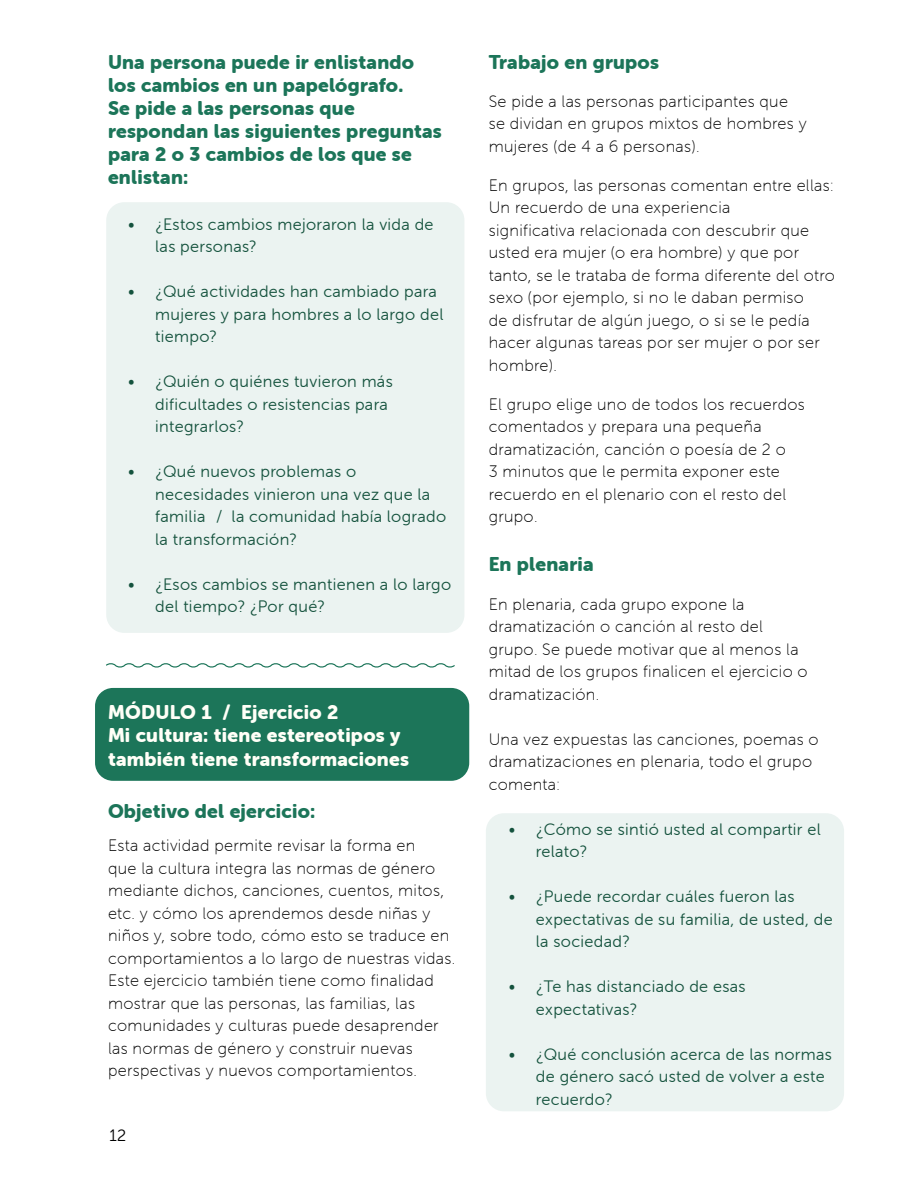
<style>
.page{position:relative;width:918px;height:1188px;background:#fff}
.page>*{position:absolute;margin:0;border:0;box-sizing:border-box;transform-origin:0 0}
.t1{font:19.5px/23.1px "Museo Sans Rounded 900";letter-spacing:.015em;color:#1c7559}
.t2{font:19.5px/23.1px "Museo Sans Rounded 900";letter-spacing:.015em;color:#fffff7}
.t3{font:16.5px/22.5px "Museo Sans Rounded 100";letter-spacing:.02em;color:#000}
.t4{font:16.5px/22.5px "Museo Sans Rounded 300";letter-spacing:.02em;color:#14523d}
.t5{font:16.5px "Museo Sans Rounded 300";color:#000}
</style>
<div class="page">
<div style="left:486px;top:813px;width:358px;height:298px;background:#ebf3f1;border-radius:18px"></div>
<div style="left:95px;top:688px;width:374px;height:93px;background:#1c7559;border-radius:18px"></div>
<div style="left:106px;top:202px;width:358px;height:431px;background:#ebf3f1;border-radius:18px"></div>
<svg style="left:106px;top:663px;width:349px;height:5px"></svg>
<p class="t1" style="left:108px;top:50px;width:308px">Una persona puede ir enlistando</p>
<p class="t1" style="left:108px;top:73px;width:297px">los cambios en un papelógrafo.</p>
<p class="t1" style="left:108px;top:97px;width:335px">Se pide a las personas que respondan las siguientes preguntas para 2 o 3 cambios de los que se</p>
<p class="t1" style="left:108px;top:166px;width:82px">enlistan:</p>
<p class="t4" style="left:155px;top:213px;width:280px;text-indent:-27px">• ¿Estos cambios mejoraron la vida de las personas?</p>
<p class="t4" style="left:155px;top:280px;width:290px;text-indent:-27px">• ¿Qué actividades han cambiado para mujeres y para hombres a lo largo del tiempo?</p>
<p class="t4" style="left:155px;top:370px;width:239px;text-indent:-27px">• ¿Quién o quiénes tuvieron más dificultades o resistencias para integrarlos?</p>
<p class="t4" style="left:155px;top:460px;width:292px;text-indent:-27px">• ¿Qué nuevos problemas o necesidades vinieron una vez que la familia / la comunidad había logrado la transformación?</p>
<p class="t4" style="left:155px;top:573px;width:297px;text-indent:-27px">• ¿Esos cambios se mantienen a lo largo del tiempo? ¿Por qué?</p>
<p class="t2" style="left:108px;top:701px;width:232px">MÓDULO 1 / Ejercicio 2</p>
<p class="t2" style="left:108px;top:724px;width:303px">Mi cultura: tiene estereotipos y también tiene transformaciones</p>
<p class="t1" style="left:108px;top:799px;width:209px">Objetivo del ejercicio:</p>
<p class="t3" style="left:108px;top:835px;width:349px">Esta actividad permite revisar la forma en<br>que la cultura integra las normas de género mediante dichos, canciones, cuentos, mitos, etc. y cómo los aprendemos desde niñas y niños y, sobre todo, cómo esto se traduce en comportamientos a lo largo de nuestras vidas.<br>Este ejercicio también tiene como finalidad mostrar que las personas, las familias, las comunidades y culturas puede desaprender las normas de género y construir nuevas perspectivas y nuevos comportamientos.</p>
<p class="t5" style="left:109px;top:1127px;width:18px">12</p>
<p class="t1" style="left:489px;top:50px;width:172px">Trabajo en grupos</p>
<p class="t3" style="left:489px;top:90px;width:319px">Se pide a las personas participantes que se dividan en grupos mixtos de hombres y mujeres (de 4 a 6 personas).</p>
<p class="t3" style="left:489px;top:174px;width:346px">En grupos, las personas comentan entre ellas:<br>Un recuerdo de una experiencia</p>
<p class="t3" style="left:489px;top:219px;width:322px">significativa relacionada con descubrir que usted era mujer (o era hombre) y que por</p>
<p class="t3" style="left:489px;top:264px;width:348px">tanto, se le trataba de forma diferente del otro sexo (por ejemplo, si no le daban permiso</p>
<p class="t3" style="left:489px;top:309px;width:333px">de disfrutar de algún juego, o si se le pedía hacer algunas tareas por ser mujer o por ser</p>
<p class="t3" style="left:489px;top:354px;width:70px">hombre).</p>
<p class="t3" style="left:489px;top:393px;width:318px">El grupo elige uno de todos los recuerdos comentados y prepara una pequeña dramatización, canción o poesía de 2 o<br>3 minutos que le permita exponer este recuerdo en el plenario con el resto del grupo.</p>
<p class="t1" style="left:489px;top:553px;width:106px">En plenaria</p>
<p class="t3" style="left:489px;top:593px;width:276px">En plenaria, cada grupo expone la dramatización o canción al resto del</p>
<p class="t3" style="left:489px;top:638px;width:321px">grupo. Se puede motivar que al menos la mitad de los grupos finalicen el ejercicio o</p>
<p class="t3" style="left:489px;top:683px;width:112px">dramatización.</p>
<p class="t3" style="left:489px;top:728px;width:331px">Una vez expuestas las canciones, poemas o dramatizaciones en plenaria, todo el grupo</p>
<p class="t3" style="left:489px;top:773px;width:73px">comenta:</p>
<p class="t4" style="left:536px;top:818px;width:286px;text-indent:-27px">• ¿Cómo se sintió usted al compartir el relato?</p>
<p class="t4" style="left:536px;top:886px;width:298px;text-indent:-27px">• ¿Puede recordar cuáles fueron las expectativas de su familia, de usted, de la sociedad?</p>
<p class="t4" style="left:536px;top:976px;width:211px;text-indent:-27px">• ¿Te has distanciado de esas expectativas?</p>
<p class="t4" style="left:536px;top:1043px;width:298px;text-indent:-27px">• ¿Qué conclusión acerca de las normas de género sacó usted de volver a este recuerdo?</p>
</div>
